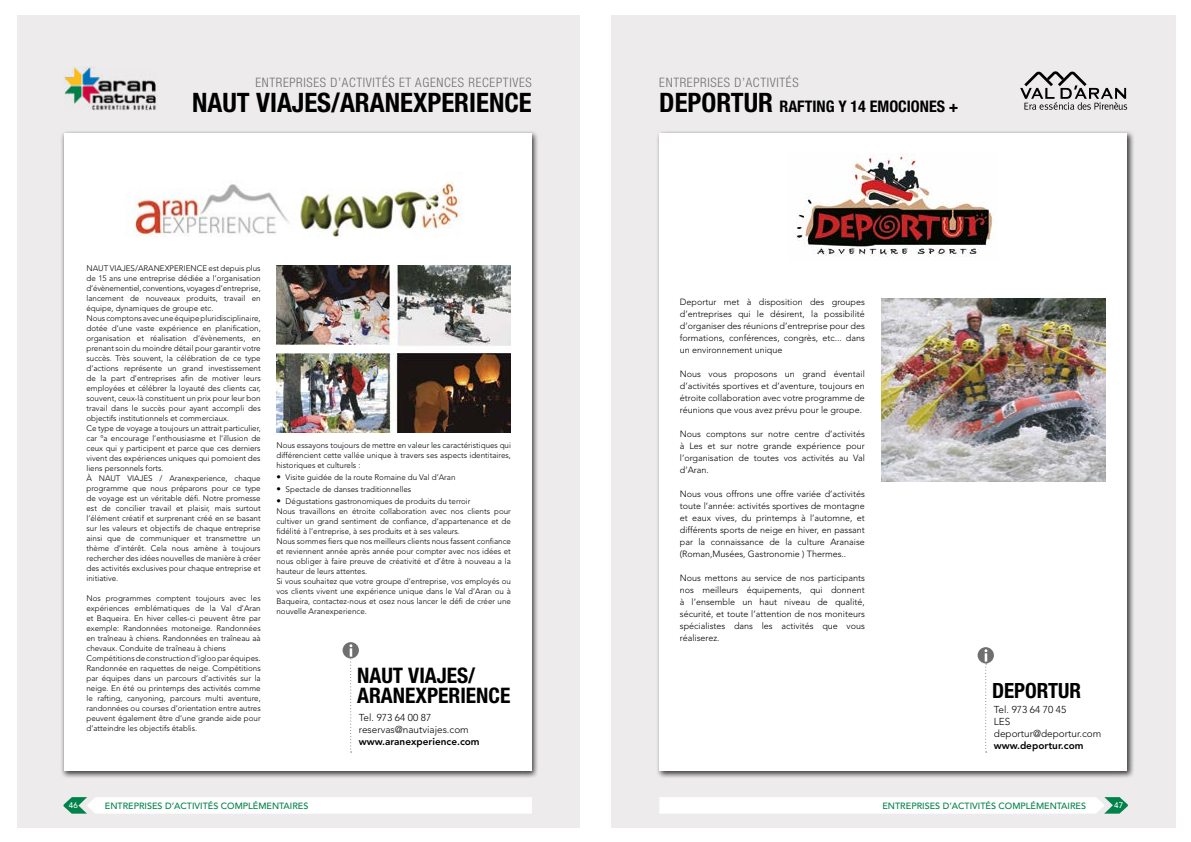
<style>
.page{position:relative;width:1191px;height:842px;background:#fff}
.page>*{position:absolute;margin:0;border:0;box-sizing:border-box;transform-origin:0 0}
.t1{font:700 condensed 26.8px "Helvetica Neue LT Std";color:#000}
.t2{font:700 condensed 21.4px/20px "Helvetica Neue LT Std";color:#000}
.t3{font:700 condensed 21px "Helvetica Neue LT Std";color:#000}
.t4{font:700 condensed 16px "Helvetica Neue LT Std";color:#000}
.t5{font:300 condensed 13px "Helvetica Neue LT Std";letter-spacing:.05em;color:#706f6f}
.t6{font:300 10px/12px "Avenir LT Std";color:#000}
.t7{font:800 10px "Avenir LT Std";color:#000}
.t8{font:300 9px/12px "Avenir LT Std";color:#000;text-align:justify}
.t9{font:500 9px "Avenir LT Std";color:#00824a}
.t10{font:300 8px/10px "Avenir LT Std";color:#000}
.t11{font:500 8px "Avenir LT Std";color:#fff}
.s1{font-size:9px}
.s2{font-size:26.8px}
</style>
<div class="page">
<div style="left:17px;top:16px;width:562px;height:812px;background:#edebeb"></div>
<div style="left:611px;top:16px;width:564px;height:812px;background:#edebeb"></div>
<div style="left:61px;top:130px;width:478px;height:648px;background:#000;opacity:.75"></div>
<div style="left:64px;top:133px;width:467px;height:638px;background:#fff"></div>
<div style="left:656px;top:130px;width:478px;height:648px;background:#000;opacity:.75"></div>
<div style="left:659px;top:133px;width:468px;height:638px;background:#fff"></div>
<svg style="left:1020px;top:71px;width:107px;height:39px"></svg>
<img style="left:64px;top:67px;width:92px;height:44px">
<div style="left:63px;top:797px;width:469px;height:17px;background:#fff"></div>
<div style="left:659px;top:797px;width:469px;height:17px;background:#fff"></div>
<svg style="left:342px;top:642px;width:17px;height:16px"></svg>
<svg style="left:349px;top:644px;width:3px;height:108px"></svg>
<svg style="left:977px;top:647px;width:17px;height:16px"></svg>
<svg style="left:984px;top:649px;width:3px;height:103px"></svg>
<img style="left:125px;top:182px;width:337px;height:55px">
<img style="left:276px;top:265px;width:235px;height:168px">
<img style="left:796px;top:154px;width:200px;height:103px">
<img style="left:882px;top:299px;width:224px;height:183px">
<h3 class="t5" style="left:255px;top:75px;width:278px">ENTREPRISES D’ACTIVITÉS ET AGENCES RECEPTIVES</h3>
<h1 class="t1" style="left:192px;top:86px;width:341px">NAUT VIAJES/ARANEXPERIENCE</h1>
<p class="t10" style="left:86px;top:263px;width:176px">NAUT VIAJES/ARANEXPERIENCE est depuis plus de 15 ans une entreprise dédiée a l’organisation d’évènementiel, conventions, voyages d’entreprise, lancement de nouveaux produits, travail en équipe, dynamiques de groupe etc.<br>Nous comptons avec une équipe pluridisciplinaire, dotée d’une vaste expérience en planification, organisation et réalisation d’évènements, en prenant soin du moindre détail pour garantir votre succès. Très souvent, la célébration de ce type d’actions représente un grand investissement de la part d’entreprises afin de motiver leurs employées et célébrer la loyauté des clients car, souvent, ceux-là constituent un prix pour leur bon travail dans le succès pour ayant accompli des objectifs institutionnels et commerciaux.<br>Ce type de voyage a toujours un attrait particulier, car ºa encourage l’enthousiasme et l’illusion de ceux qui y participent et parce que ces derniers vivent des expériences uniques qui pomoient des liens personnels forts.<br>À NAUT VIAJES / Aranexperience, chaque programme que nous préparons pour ce type de voyage est un véritable défi. Notre promesse est de concilier travail et plaisir, mais surtout l’élément créatif et surprenant créé en se basant sur les valeurs et objectifs de chaque entreprise ainsi que de communiquer et transmettre un thème d’intérêt. Cela nous amène à toujours rechercher des idées nouvelles de manière à créer des activités exclusives pour chaque entreprise et initiative.</p>
<p class="t10" style="left:86px;top:593px;width:176px">Nos programmes comptent toujours avec les expériences emblématiques de la Val d’Aran et Baqueira. En hiver celles-ci peuvent être par exemple: Randonnées motoneige. Randonnées en traîneau à chiens. Randonnées en traîneau aà chevaux. Conduite de traîneau à chiens Compétitions de construction d’igloo par équipes.<br>Randonnée en raquettes de neige. Compétitions par équipes dans un parcours d’activités sur la neige. En été ou printemps des activités comme le rafting, canyoning, parcours multi aventure, randonnées ou courses d’orientation entre autres peuvent également être d’une grande aide pour d’atteindre les objectifs établis.</p>
<p class="t10" style="left:276px;top:441px;width:236px;text-align:justify">Nous essayons toujours de mettre en valeur les caractéristiques qui différencient cette vallée unique à travers ses aspects identitaires, historiques et culturels :</p>
<p class="t10" style="left:276px;top:473px;width:180px"><span class="s1">•</span> Visite guidée de la route Romaine du Val d’Aran</p>
<p class="t10" style="left:276px;top:485px;width:136px"><span class="s1">•</span> Spectacle de danses traditionnelles</p>
<p class="t10" style="left:276px;top:497px;width:236px"><span class="s1">•</span> Dégustations gastronomiques de produits du terroir<br>Nous travaillons en étroite collaboration avec nos clients pour cultiver un grand sentiment de confiance, d’appartenance et de fidélité à l’entreprise, à ses produits et à ses valeurs.<br>Nous sommes fiers que nos meilleurs clients nous fassent confiance et reviennent année après année pour compter avec nos idées et nous obliger à faire preuve de créativité et d’être à nouveau a la hauteur de leurs attentes.<br>Si vous souhaitez que votre groupe d’entreprise, vos employés ou vos clients vivent une expérience unique dans le Val d’Aran ou à Baqueira, contactez-nous et osez nous lancer le défi de créer une nouvelle Aranexperience.</p>
<h2 class="t2" style="left:357px;top:665px;width:155px">NAUT VIAJES/<br>ARANEXPERIENCE</h2>
<p class="t6" style="left:359px;top:712px;width:111px">Tel. 973 64 00 87 reservas@nautviajes.com</p>
<p class="t7" style="left:359px;top:736px;width:122px">www.aranexperience.com</p>
<h3 class="t5" style="left:659px;top:75px;width:141px">ENTREPRISES D’ACTIVITÉS</h3>
<h3 class="t4" style="left:659px;top:96px;width:301px"><span class="s2">DEPORTUR</span> RAFTING Y 14 EMOCIONES +</h3>
<p class="t8" style="left:680px;top:296px;width:186px">Deportur met à disposition des groupes d’entreprises qui le désirent, la possibilité d’organiser des réunions d’entreprise pour des formations, conférences, congrès, etc... dans un environnement unique</p>
<p class="t8" style="left:680px;top:368px;width:186px">Nous vous proposons un grand éventail d’activités sportives et d’aventure, toujours en étroite collaboration avec votre programme de réunions que vous avez prévu pour le groupe.</p>
<p class="t8" style="left:680px;top:428px;width:186px">Nous comptons sur notre centre d’activités à Les et sur notre grande expérience pour l’organisation de toutes vos activités au Val d’Aran.</p>
<p class="t8" style="left:680px;top:488px;width:186px">Nous vous offrons une offre variée d’activités toute l’année: activités sportives de montagne et eaux vives, du printemps à l’automne, et différents sports de neige en hiver, en passant par la connaissance de la culture Aranaise (Roman,Musées, Gastronomie ) Thermes..</p>
<p class="t8" style="left:680px;top:572px;width:186px">Nous mettons au service de nos participants nos meilleurs équipements, qui donnent à l’ensemble un haut niveau de qualité, sécurité, et toute l’attention de nos moniteurs spécialistes dans les activités que vous réaliserez.</p>
<h3 class="t3" style="left:992px;top:678px;width:91px">DEPORTUR</h3>
<p class="t6" style="left:994px;top:703px;width:109px">Tel. 973 64 70 45<br>LES deportur@deportur.com</p>
<p class="t7" style="left:994px;top:739px;width:91px">www.deportur.com</p>
<p class="t11" style="left:69px;top:801px;width:10px">46</p>
<p class="t9" style="left:105px;top:800px;width:205px">ENTREPRISES D’ACTIVITÉS COMPLÉMENTAIRES</p>
<p class="t9" style="left:882px;top:800px;width:205px">ENTREPRISES D’ACTIVITÉS COMPLÉMENTAIRES</p>
<p class="t11" style="left:1114px;top:801px;width:10px">47</p>
</div>
